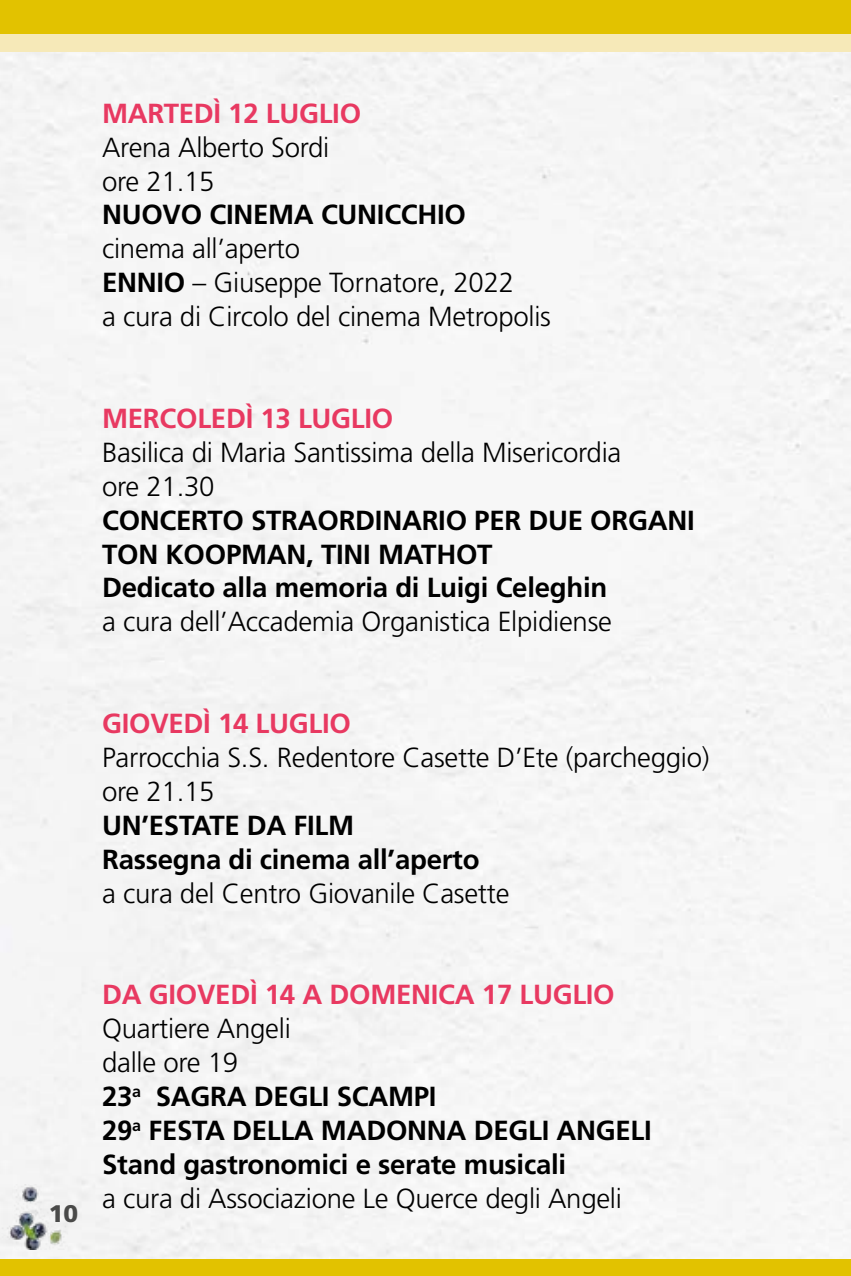
<style>
.page{position:relative;width:851px;height:1276px;background:#fff}
.page>*{position:absolute;margin:0;border:0;box-sizing:border-box;transform-origin:0 0}
.t1{font:300 27.6px/33.9px "Frutiger LT Std";letter-spacing:-.01em;color:#000}
.t2{font:700 27.6px/33.9px "Frutiger LT Std";letter-spacing:-.01em;color:#000}
.t3{font:700 27.6px "Frutiger LT Std";letter-spacing:-.01em;color:#e83961}
.t4{font:900 24px "Frutiger LT Std";color:#4a4a49}
.s1{font-weight:700}
.s2{font-weight:300}
</style>
<div class="page">
<div style="left:0;top:51px;width:850px;height:1208px;background:#f5f5f5"></div>
<div style="left:0;top:0;width:850px;height:34px;background:#e2c200"></div>
<div style="left:0;top:34px;width:850px;height:17px;background:#f6e9b8"></div>
<div style="left:0;top:1259px;width:850px;height:17px;background:#e2c200"></div>
<img style="left:0;top:1184px;width:67px;height:65px">
<p class="t3" style="left:102px;top:97px;width:260px">MARTEDÌ 12 LUGLIO</p>
<p class="t1" style="left:102px;top:131px;width:229px">Arena Alberto Sordi ore 21.15</p>
<p class="t2" style="left:102px;top:198px;width:365px">NUOVO CINEMA CUNICCHIO</p>
<p class="t1" style="left:102px;top:232px;width:450px">cinema all’aperto<br><span class="s1">ENNIO</span> – Giuseppe Tornatore, 2022<br>a cura di Circolo del cinema Metropolis</p>
<p class="t3" style="left:102px;top:402px;width:293px">MERCOLEDÌ 13 LUGLIO</p>
<p class="t1" style="left:102px;top:436px;width:520px">Basilica di Maria Santissima della Misericordia ore 21.30</p>
<p class="t2" style="left:102px;top:503px;width:594px">CONCERTO STRAORDINARIO PER DUE ORGANI<br>TON KOOPMAN, TINI MATHOT<br>Dedicato alla memoria di Luigi Celeghin</p>
<p class="t1" style="left:102px;top:605px;width:511px">a cura dell’Accademia Organistica Elpidiense</p>
<p class="t3" style="left:102px;top:707px;width:250px">GIOVEDÌ 14 LUGLIO</p>
<p class="t1" style="left:102px;top:741px;width:609px">Parrocchia S.S. Redentore Casette D’Ete (parcheggio) ore 21.15</p>
<p class="t2" style="left:102px;top:808px;width:379px">UN’ESTATE DA FILM<br>Rassegna di cinema all’aperto</p>
<p class="t1" style="left:102px;top:876px;width:409px">a cura del Centro Giovanile Casette</p>
<p class="t4" style="left:49px;top:1198px;width:31px">10</p>
<p class="t3" style="left:102px;top:978px;width:514px">DA GIOVEDÌ 14 A DOMENICA 17 LUGLIO</p>
<p class="t2" style="left:102px;top:1012px;width:551px"><span class="s2">Quartiere Angeli<br>dalle ore 19<br></span>23<sup>a</sup> SAGRA DEGLI SCAMPI<br>29<sup>a</sup> FESTA DELLA MADONNA DEGLI ANGELI<br>Stand gastronomici e serate musicali</p>
<p class="t1" style="left:102px;top:1181px;width:521px">a cura di Associazione Le Querce degli Angeli</p>
</div>
